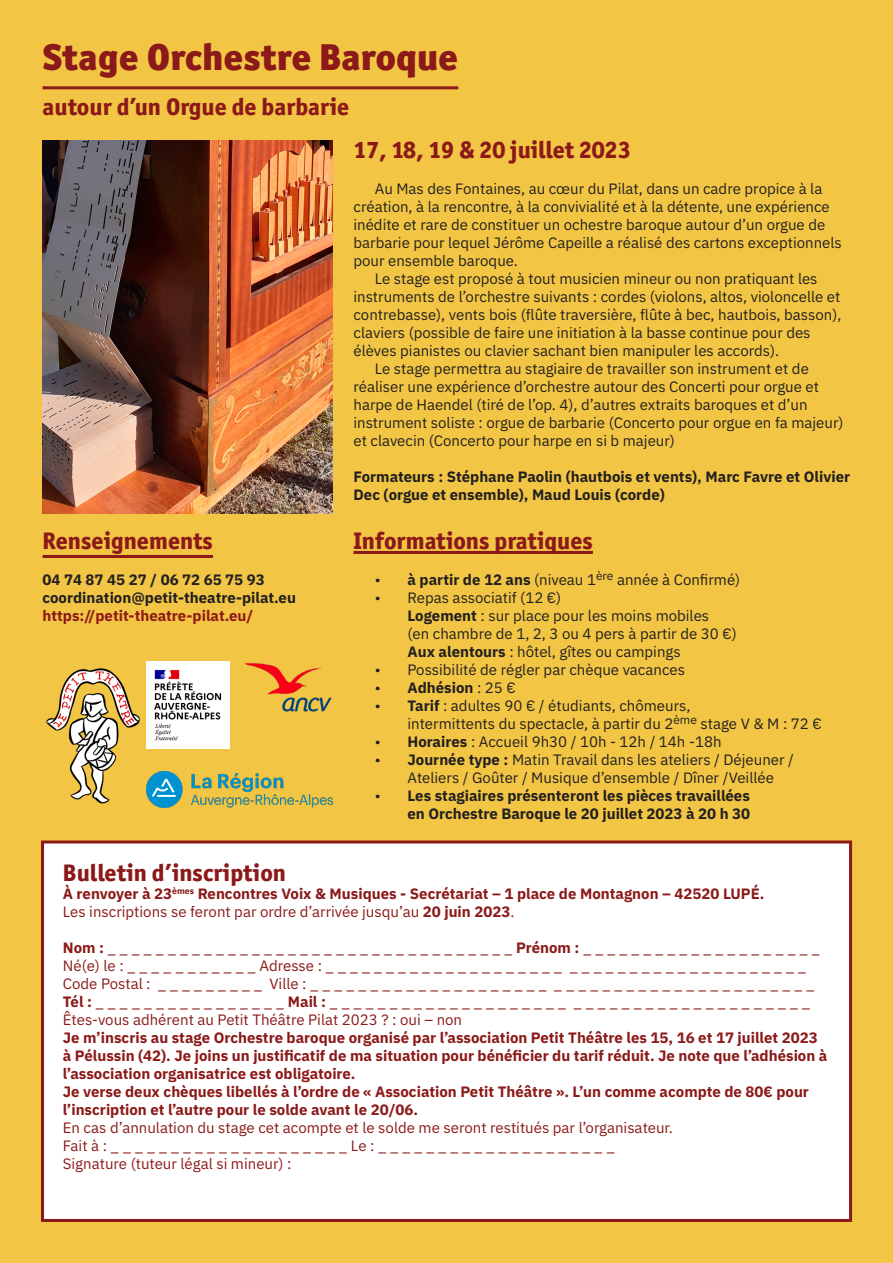
<style>
.page{position:relative;width:893px;height:1263px;background:#f2c644}
.page>*{position:absolute;margin:0;border:0;box-sizing:border-box;transform-origin:0 0}
.t1{font:900 37.5px "Officina Sans ITC Std";color:#8c1919}
.t2{font:800 24px "Officina Sans ITC Std";color:#8c1919}
.t3{font:15px/18px "IBM Plex Sans";color:#231f20}
.t4{font:700 15px/18px "IBM Plex Sans";color:#8c1919}
.t5{font:15px/18px "IBM Plex Sans";color:#8c1919}
.t6{font:700 15px/18px "IBM Plex Sans";color:#231f20}
.s1{font-weight:700}
.s2{font-weight:400}
</style>
<div class="page">
<div style="left:41px;top:840px;width:811px;height:382px;background:#fff;border:3px solid #8c1919"></div>
<hr style="left:43px;top:86px;width:415px;height:3px;background:#8c1919">
<img style="left:43px;top:140px;width:289px;height:373px">
<hr style="left:43px;top:555px;width:170px;height:3px;background:#8c1919">
<hr style="left:353px;top:551px;width:240px;height:3px;background:#8c1919">
<img style="left:46px;top:668px;width:94px;height:136px">
<img style="left:146px;top:771px;width:186px;height:37px">
<img style="left:244px;top:663px;width:88px;height:49px">
<img style="left:146px;top:662px;width:84px;height:86px">
<h1 class="t1" style="left:43px;top:32px;width:417px">Stage Orchestre Baroque</h1>
<h2 class="t2" style="left:43px;top:91px;width:308px">autour d’un Orgue de barbarie</h2>
<h2 class="t2" style="left:43px;top:526px;width:172px">Renseignements</h2>
<p class="t6" style="left:43px;top:569px;width:255px">04 74 87 45 27 / 06 72 65 75 93 coordination@petit-theatre-pilat.eu</p>
<p class="t4" style="left:43px;top:605px;width:212px">https://petit-theatre-pilat.eu/</p>
<h2 class="t2" style="left:353px;top:135px;width:279px">17, 18, 19 &amp; 20 juillet 2023</h2>
<p class="t3" style="left:375px;top:178px;width:449px">Au Mas des Fontaines, au cœur du Pilat, dans un cadre propice à la</p>
<p class="t3" style="left:353px;top:196px;width:478px">création, à la rencontre, à la convivialité et à la détente, une expérience</p>
<p class="t3" style="left:353px;top:214px;width:473px">inédite et rare de constituer un ochestre baroque autour d’un orgue de</p>
<p class="t3" style="left:353px;top:232px;width:490px">barbarie pour lequel Jérôme Capeille a réalisé des cartons exceptionnels</p>
<p class="t3" style="left:353px;top:250px;width:166px">pour ensemble baroque.</p>
<p class="t3" style="left:375px;top:268px;width:444px">Le stage est proposé à tout musicien mineur ou non pratiquant les</p>
<p class="t3" style="left:353px;top:286px;width:488px">instruments de l’orchestre suivants : cordes (violons, altos, violoncelle et</p>
<p class="t3" style="left:353px;top:304px;width:489px">contrebasse), vents bois (flûte traversière, flûte à bec, hautbois, basson),</p>
<p class="t3" style="left:353px;top:322px;width:459px">claviers (possible de faire une initiation à la basse continue pour des</p>
<p class="t3" style="left:353px;top:340px;width:427px">élèves pianistes ou clavier sachant bien manipuler les accords).</p>
<p class="t3" style="left:375px;top:358px;width:436px">Le stage permettra au stagiaire de travailler son instrument et de</p>
<p class="t3" style="left:353px;top:376px;width:467px">réaliser une expérience d’orchestre autour des Concerti pour orgue et</p>
<p class="t3" style="left:353px;top:394px;width:456px">harpe de Haendel (tiré de l’op. 4), d’autres extraits baroques et d’un</p>
<p class="t3" style="left:353px;top:412px;width:492px">instrument soliste : orgue de barbarie (Concerto pour orgue en fa majeur)</p>
<p class="t3" style="left:353px;top:430px;width:323px">et clavecin (Concerto pour harpe en si b majeur)</p>
<p class="t6" style="left:353px;top:466px;width:498px">Formateurs : Stéphane Paolin (hautbois et vents), Marc Favre et Olivier<br>Dec (orgue et ensemble), Maud Louis (corde)</p>
<h2 class="t2" style="left:353px;top:526px;width:241px">Informations pratiques</h2>
<p class="t3" style="left:375px;top:569px;width:367px">• <span class="s1">à partir de 12 ans</span> (niveau 1<sup>ère</sup> année à Confirmé)</p>
<p class="t3" style="left:407px;top:587px;width:331px;text-indent:-33px">• Repas associatif (12 €)<br><span class="s1">Logement</span> : sur place pour les moins mobiles<br>(en chambre de 1, 2, 3 ou 4 pers à partir de 30 €)<br><span class="s1">Aux alentours</span> : hôtel, gîtes ou campings</p>
<p class="t3" style="left:375px;top:659px;width:312px">• Possibilité de régler par chèque vacances</p>
<p class="t6" style="left:375px;top:677px;width:143px"><span class="s2">•</span> Adhésion <span class="s2">: 25 €</span></p>
<p class="t3" style="left:407px;top:695px;width:416px;text-indent:-33px">• <span class="s1">Tarif</span> : adultes 90 € / étudiants, chômeurs,<br>intermittents du spectacle, à partir du 2<sup>ème</sup> stage V &amp; M : 72 €</p>
<p class="t3" style="left:375px;top:731px;width:348px">• <span class="s1">Horaires</span> : Accueil 9h30 / 10h - 12h / 14h -18h</p>
<p class="t3" style="left:407px;top:749px;width:388px;text-indent:-33px">• <span class="s1">Journée type :</span> Matin Travail dans les ateliers / Déjeuner /<br>Ateliers / Goûter / Musique d’ensemble / Dîner /Veillée</p>
<p class="t6" style="left:375px;top:785px;width:377px;text-align:right"><span class="s2">•</span> Les stagiaires présenteront les pièces travaillées en Orchestre Baroque le 20 juillet 2023 à 20 h 30</p>
<h2 class="t2" style="left:63px;top:857px;width:225px">Bulletin d’inscription</h2>
<p class="t4" style="left:63px;top:883px;width:703px">À renvoyer à 23<sup>èmes</sup> Rencontres Voix &amp; Musiques - Secrétariat – 1 place de Montagnon – 42520 LUPÉ.<br><span class="s2">Les inscriptions se feront par ordre d’arrivée jusqu’au</span> 20 juin 2023<span class="s2">.</span></p>
<p class="t5" style="left:63px;top:937px;width:758px"><span class="s1">Nom :</span> _ _ _ _ _ _ _ _ _ _ _ _ _ _ _ _ _ _ _ _ _ _ _ _ _ _ _ _ _ _ _ _ _ _ <span class="s1">Prénom :</span> _ _ _ _ _ _ _ _ _ _ _ _ _ _ _ _ _ _ _ _ Né(e) le : _ _ _ _ _ _ _ _ _ _ _ Adresse : _ _ _ _ _ _ _ _ _ _ _ _ _ _ _ _ _ _ _ _ _ _ _ _ _ _ _ _ _ _ _ _ _ _ _ _ _ _ _ _ Code Postal : _ _ _ _ _ _ _ _ _ Ville : _ _ _ _ _ _ _ _ _ _ _ _ _ _ _ _ _ _ _ _ _ _ _ _ _ _ _ _ _ _ _ _ _ _ _ _ _ _ _ _ _ _ <span class="s1">Tél :</span> _ _ _ _ _ _ _ _ _ _ _ _ _ _ _ _ <span class="s1">Mail :</span> _ _ _ _ _ _ _ _ _ _ _ _ _ _ _ _ _ _ _ _ _ _ _ _ _ _ _ _ _ _ _ _ _ _ _ _ _ _ _ _ Êtes-vous adhérent au Petit Théâtre Pilat 2023 ? : oui – non</p>
<p class="t4" style="left:63px;top:1027px;width:766px">Je m’inscris au stage Orchestre baroque organisé par l’association Petit Théâtre les 15, 16 et 17 juillet 2023 à Pélussin (42). Je joins un justificatif de ma situation pour bénéficier du tarif réduit. Je note que l’adhésion à l’association organisatrice est obligatoire.<br>Je verse deux chèques libellés à l’ordre de « Association Petit Théâtre ». L’un comme acompte de 80€ pour l’inscription et l’autre pour le solde avant le 20/06.</p>
<p class="t5" style="left:63px;top:1117px;width:612px">En cas d’annulation du stage cet acompte et le solde me seront restitués par l’organisateur.<br>Fait à : _ _ _ _ _ _ _ _ _ _ _ _ _ _ _ _ _ _ _ _ Le : _ _ _ _ _ _ _ _ _ _ _ _ _ _ _ _ _ _ _ _<br>Signature (tuteur légal si mineur) :</p>
</div>
